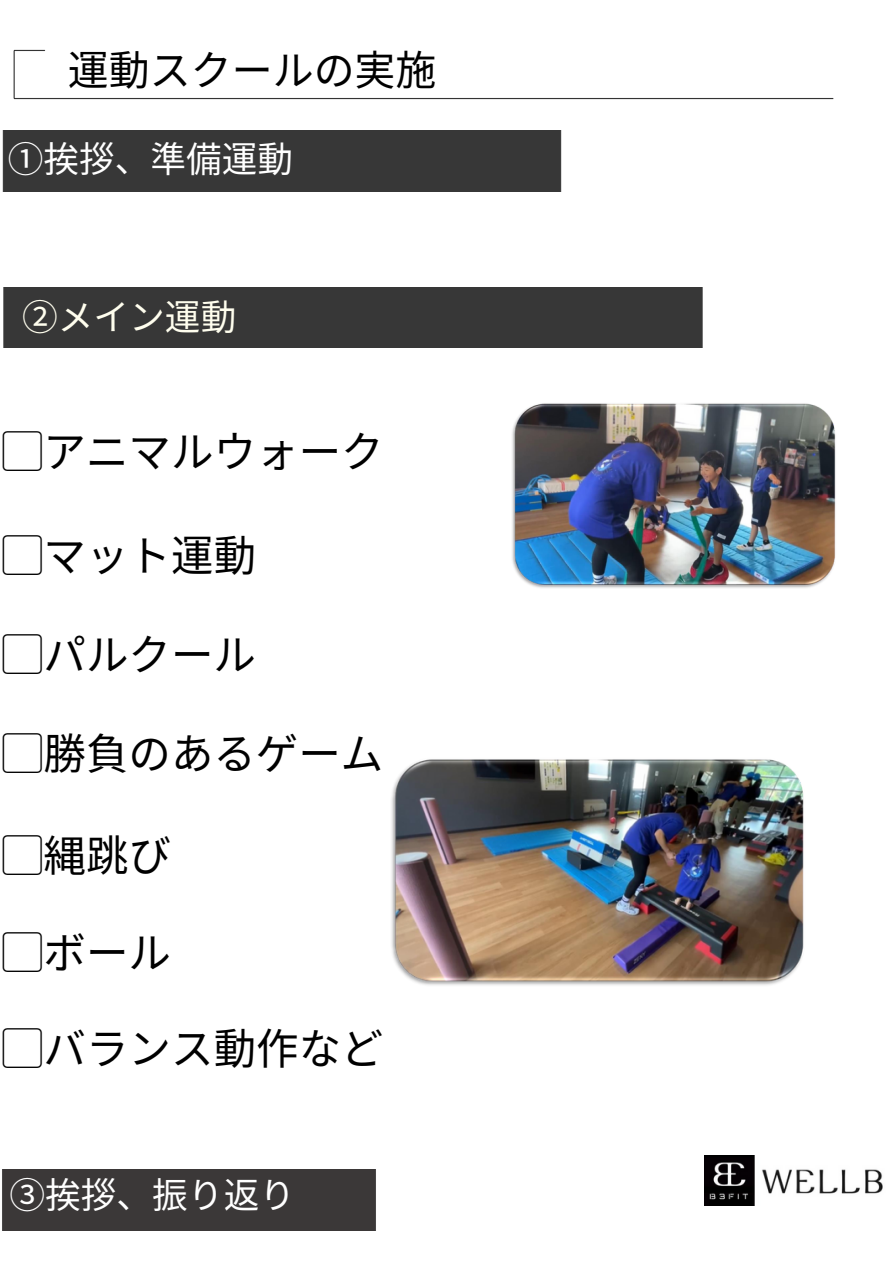
<style>
.page{position:relative;width:894px;height:1264px;background:#fff}
.page>*{position:absolute;margin:0;border:0;box-sizing:border-box;transform-origin:0 0}
.t1{font:42.45px "Noto Sans CJ Ksc";color:#000}
.t2{font:40.95px "Noto Sans CJ Ksc";color:#000}
.t3{font:35.7px "Noto Sans CJ Ksc";color:#fff}
.t4{font:35.7px "Noto Sans CJ Ksc";color:#fffeee}
</style>
<div class="page">
<div style="left:3px;top:287px;width:700px;height:61px;background:#373737"></div>
<div style="left:2px;top:131px;width:560px;height:60px;background:#373737"></div>
<div style="left:2px;top:1169px;width:374px;height:61px;background:#3b3838"></div>
<img style="left:704px;top:1155px;width:179px;height:50px">
<img style="left:512px;top:403px;width:324px;height:185px">
<img style="left:391px;top:759px;width:413px;height:226px">
<img style="left:13px;top:49px;width:821px;height:51px">
<p class="t2" style="left:68px;top:38px;width:367px">運動スクールの実施</p>
<h1 class="t3" style="left:8px;top:130px;width:287px">①挨拶、準備運動</h1>
<p class="t4" style="left:22px;top:288px;width:216px">②メイン運動</p>
<p class="t1" style="left:1px;top:417px;width:384px">▢アニマルウォーク</p>
<p class="t1" style="left:1px;top:522px;width:256px">▢マット運動</p>
<p class="t1" style="left:1px;top:621px;width:256px">▢パルクール</p>
<p class="t1" style="left:1px;top:720px;width:384px">▢勝負のあるゲーム</p>
<p class="t1" style="left:1px;top:821px;width:171px">▢縄跳び</p>
<p class="t1" style="left:1px;top:918px;width:171px">▢ボール</p>
<p class="t1" style="left:1px;top:1015px;width:384px">▢バランス動作など</p>
<p class="t3" style="left:9px;top:1166px;width:287px">③挨拶、振り返り</p>
</div>
